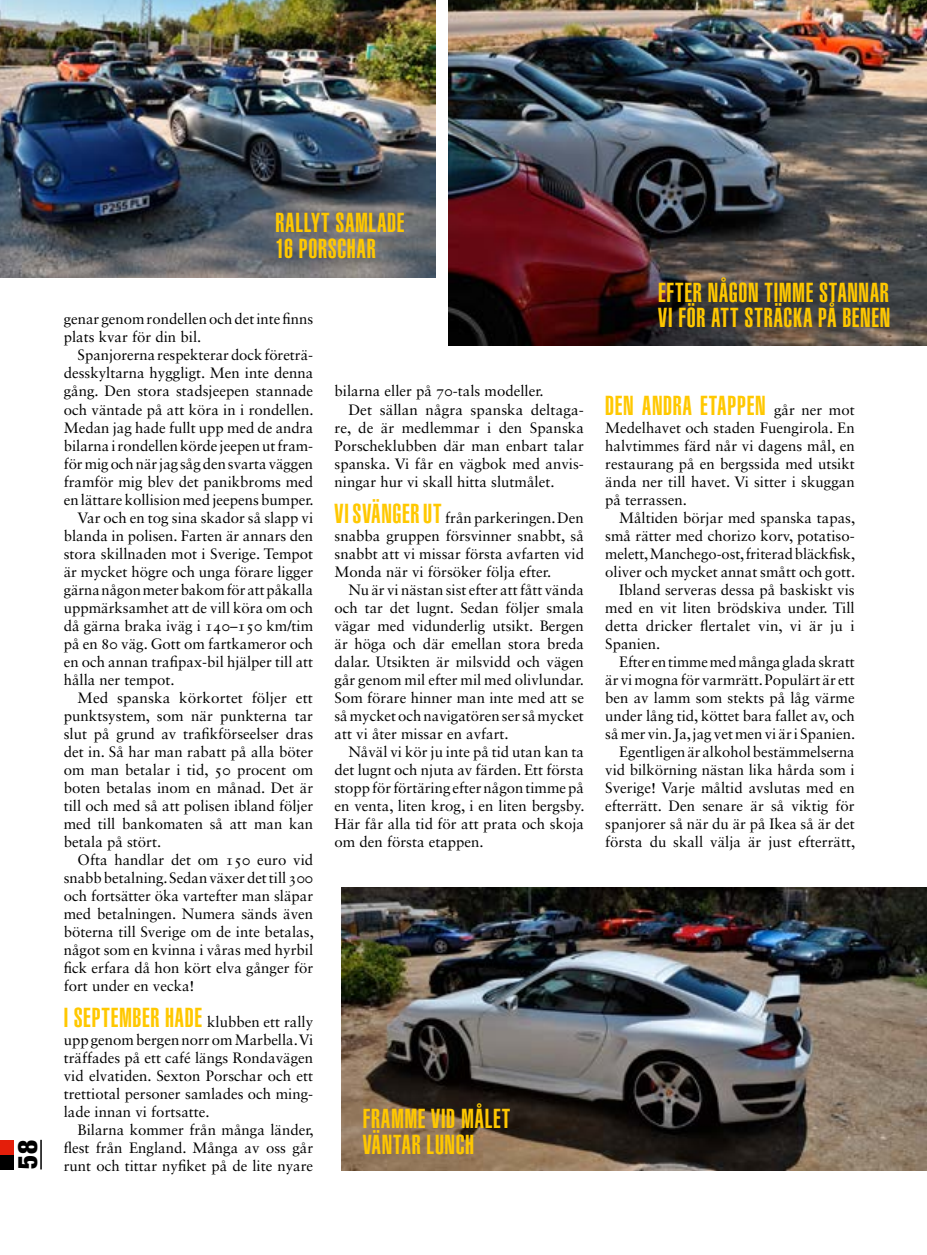
<style>
.page{position:relative;width:927px;height:1255px;background:#fff}
.page>*{position:absolute;margin:0;border:0;box-sizing:border-box;transform-origin:0 0}
.t1{font:27px/25.5px "Helvetica LT Std Ultra Comp";letter-spacing:.03em;color:#ffc800}
.t2{font:900 condensed 27px "Helvetica Neue LT Std";color:#000}
.t3{font:15px/18px "Sabon LT Std";color:#000;text-align:justify}
.s1{font-family:"Helvetica LT Std Ultra Comp";font-size:27px;color:#ffc800}
.s2{font-family:"Sabon LT Std";font-size:15px;color:#000}
</style>
<div class="page">
<div style="left:0;top:1154px;width:13px;height:15px;background:#000"></div>
<div style="left:0;top:1139px;width:13px;height:15px;background:#e41e0a"></div>
<hr style="left:40px;top:1139px;width:2px;height:30px;background:#000">
<img style="left:449px;top:0;width:478px;height:345px">
<img style="left:342px;top:887px;width:585px;height:283px">
<img style="left:0;top:0;width:435px;height:277px">
<h1 class="t2" style="left:11px;top:1168px;width:30px;rotate:-90deg">58</h1>
<h1 class="t1" style="left:275px;top:210px;width:130px">RALLYT SAMLADE<br>16 PORSCHAR</h1>
<p class="t3" style="left:64px;top:310px;width:251px">genar genom rondellen och det inte finns plats kvar för din bil.</p>
<p class="t3" style="left:78px;top:346px;width:237px">Spanjorerna respekterar dock företrä-</p>
<p class="t3" style="left:64px;top:364px;width:251px">desskyltarna hyggligt. Men inte denna</p>
<p class="t3" style="left:64px;top:382px;width:251px">gång. Den stora stadsjeepen stannade</p>
<p class="t3" style="left:64px;top:400px;width:251px">och väntade på att köra in i rondellen.</p>
<p class="t3" style="left:64px;top:418px;width:251px">Medan jag hade fullt upp med de andra</p>
<p class="t3" style="left:64px;top:436px;width:251px">bilarna i rondellen körde jeepen ut fram-</p>
<p class="t3" style="left:64px;top:454px;width:251px">för mig och när jag såg den svarta väggen</p>
<p class="t3" style="left:64px;top:472px;width:251px">framför mig blev det panikbroms med</p>
<p class="t3" style="left:64px;top:490px;width:251px">en lättare kollision med jeepens bumper.</p>
<p class="t3" style="left:78px;top:508px;width:237px">Var och en tog sina skador så slapp vi</p>
<p class="t3" style="left:64px;top:526px;width:251px">blanda in polisen. Farten är annars den</p>
<p class="t3" style="left:64px;top:544px;width:251px">stora skillnaden mot i Sverige. Tempot</p>
<p class="t3" style="left:64px;top:562px;width:251px">är mycket högre och unga förare ligger</p>
<p class="t3" style="left:64px;top:580px;width:251px">gärna någon meter bakom för att påkalla</p>
<p class="t3" style="left:64px;top:598px;width:251px">uppmärksamhet att de vill köra om och</p>
<p class="t3" style="left:64px;top:616px;width:251px">då gärna braka iväg i 140–150 km/tim</p>
<p class="t3" style="left:64px;top:634px;width:251px">på en 80 väg. Gott om fartkameror och</p>
<p class="t3" style="left:64px;top:652px;width:251px">en och annan trafipax-bil hjälper till att</p>
<p class="t3" style="left:64px;top:670px;width:112px">hålla ner tempot.</p>
<p class="t3" style="left:78px;top:688px;width:237px">Med spanska körkortet följer ett</p>
<p class="t3" style="left:64px;top:706px;width:251px">punktsystem, som när punkterna tar</p>
<p class="t3" style="left:64px;top:724px;width:251px">slut på grund av trafikförseelser dras</p>
<p class="t3" style="left:64px;top:742px;width:251px">det in. Så har man rabatt på alla böter</p>
<p class="t3" style="left:64px;top:760px;width:251px">om man betalar i tid, 50 procent om</p>
<p class="t3" style="left:64px;top:778px;width:251px">boten betalas inom en månad. Det är</p>
<p class="t3" style="left:64px;top:796px;width:251px">till och med så att polisen ibland följer</p>
<p class="t3" style="left:64px;top:814px;width:251px">med till bankomaten så att man kan</p>
<p class="t3" style="left:64px;top:832px;width:99px">betala på stört.</p>
<p class="t3" style="left:78px;top:850px;width:237px">Ofta handlar det om 150 euro vid</p>
<p class="t3" style="left:64px;top:868px;width:251px">snabb betalning. Sedan växer det till 300</p>
<p class="t3" style="left:64px;top:886px;width:251px">och fortsätter öka vartefter man släpar</p>
<p class="t3" style="left:64px;top:904px;width:251px">med betalningen. Numera sänds även</p>
<p class="t3" style="left:64px;top:922px;width:252px">böterna till Sverige om de inte betalas,</p>
<p class="t3" style="left:64px;top:940px;width:251px">något som en kvinna i våras med hyrbil</p>
<p class="t3" style="left:64px;top:958px;width:251px">fick erfara då hon kört elva gånger för</p>
<p class="t3" style="left:64px;top:976px;width:132px">fort under en vecka!</p>
<p class="t3" style="left:64px;top:1012px;width:251px"><span class="s1">I SEPTEMBER HADE</span> klubben ett rally upp genom bergen norr om Marbella. Vi träffades på ett café längs Rondavägen vid elvatiden. Sexton Porschar och ett trettiotal personer samlades och ming&shy;lade innan vi fortsatte.</p>
<p class="t3" style="left:64px;top:1120px;width:251px;text-indent:14px">Bilarna kommer från många länder, flest från England. Många av oss går runt och tittar nyfiket på de lite nyare</p>
<p class="t3" style="left:334px;top:382px;width:211px">bilarna eller på 70-tals modeller.</p>
<p class="t3" style="left:348px;top:400px;width:237px">Det sällan några spanska deltaga-</p>
<p class="t3" style="left:334px;top:418px;width:251px">re, de är medlemmar i den Spanska</p>
<p class="t3" style="left:334px;top:436px;width:251px">Porscheklubben där man enbart talar</p>
<p class="t3" style="left:334px;top:454px;width:251px">spanska. Vi får en vägbok med anvis-</p>
<p class="t3" style="left:334px;top:472px;width:222px">ningar hur vi skall hitta slutmålet.</p>
<p class="t3" style="left:334px;top:508px;width:251px"><span class="s1">VI SVÄNGER UT</span> från parkeringen. Den snabba gruppen försvinner snabbt, så snabbt att vi missar första avfarten vid Monda när vi försöker följa efter.</p>
<p class="t3" style="left:334px;top:580px;width:251px;text-indent:14px">Nu är vi nästan sist efter att fått vända och tar det lugnt. Sedan följer smala vägar med vidunderlig utsikt. Bergen är höga och där emellan stora breda dalar. Utsikten är milsvidd och vägen går genom mil efter mil med olivlundar.<br>Som förare hinner man inte med att se så mycket och navigatören ser så mycket att vi åter missar en avfart.</p>
<p class="t3" style="left:334px;top:742px;width:252px;text-indent:14px">Nåväl vi kör ju inte på tid utan kan ta det lugnt och njuta av färden. Ett första stopp för förtäring efter någon timme på en venta, liten krog, i en liten bergsby.<br>Här får alla tid för att prata och skoja om den första etappen.</p>
<h1 class="t1" style="left:363px;top:1106px;width:149px">FRAMME VID MÅLET<br>VÄNTAR LUNCH</h1>
<h1 class="t1" style="left:658px;top:280px;width:233px">EFTER NÅGON TIMME STANNAR<br>VI FÖR ATT STRÄCKA PÅ BENEN</h1>
<h1 class="t1" style="left:605px;top:392px;width:251px">DEN ANDRA ETAPPEN <span class="s2">går ner mot</span></h1>
<p class="t3" style="left:605px;top:418px;width:251px">Medelhavet och staden Fuengirola. En halvtimmes färd når vi dagens mål, en restaurang på en bergssida med utsikt ända ner till havet. Vi sitter i skuggan på terrassen.</p>
<p class="t3" style="left:619px;top:508px;width:238px">Måltiden börjar med spanska tapas,</p>
<p class="t3" style="left:605px;top:526px;width:251px">små rätter med chorizo korv, potatiso-</p>
<p class="t3" style="left:605px;top:544px;width:251px">melett, Manchego-ost, friterad bläckfisk,</p>
<p class="t3" style="left:605px;top:562px;width:252px">oliver och mycket annat smått och gott.</p>
<p class="t3" style="left:619px;top:580px;width:237px">Ibland serveras dessa på baskiskt vis</p>
<p class="t3" style="left:605px;top:598px;width:251px">med en vit liten brödskiva under. Till</p>
<p class="t3" style="left:605px;top:616px;width:251px">detta dricker flertalet vin, vi är ju i</p>
<p class="t3" style="left:605px;top:634px;width:57px">Spanien.</p>
<p class="t3" style="left:619px;top:652px;width:237px">Efter en timme med många glada skratt</p>
<p class="t3" style="left:605px;top:670px;width:251px">är vi mogna för varmrätt. Populärt är ett</p>
<p class="t3" style="left:605px;top:688px;width:251px">ben av lamm som stekts på låg värme</p>
<p class="t3" style="left:605px;top:706px;width:251px">under lång tid, köttet bara fallet av, och</p>
<p class="t3" style="left:605px;top:724px;width:252px">så mer vin. Ja, jag vet men vi är i Spanien.</p>
<p class="t3" style="left:619px;top:742px;width:237px">Egentligen är alkohol bestämmelserna</p>
<p class="t3" style="left:605px;top:760px;width:251px">vid bilkörning nästan lika hårda som i</p>
<p class="t3" style="left:605px;top:778px;width:251px">Sverige! Varje måltid avslutas med en</p>
<p class="t3" style="left:605px;top:796px;width:251px">efterrätt. Den senare är så viktig för</p>
<p class="t3" style="left:605px;top:814px;width:251px">spanjorer så när du är på Ikea så är det</p>
<p class="t3" style="left:605px;top:832px;width:252px">första du skall välja är just efterrätt,</p>
</div>
